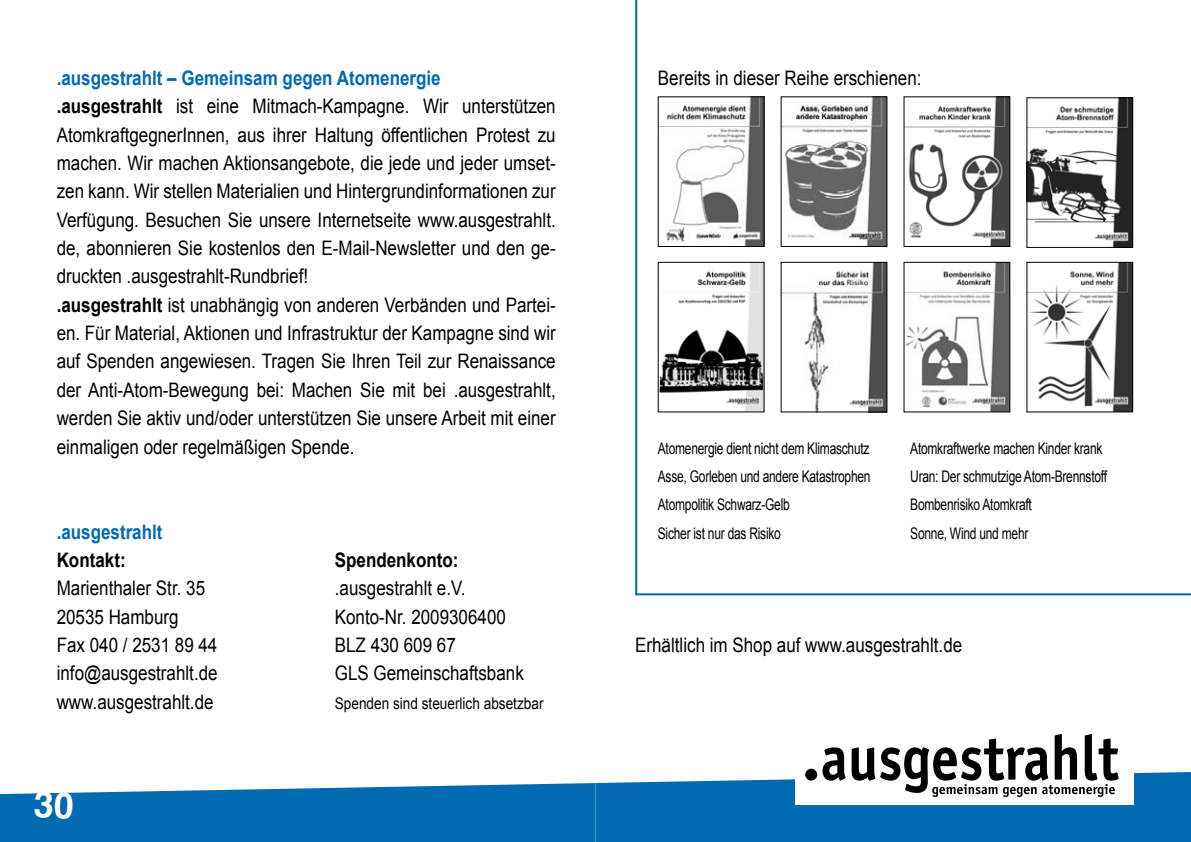
<style>
.page{position:relative;width:1191px;height:842px;background:#fff}
.page>*{position:absolute;margin:0;border:0;box-sizing:border-box;transform-origin:0 0}
.t1{font:20px/28.4px "Arial";color:#000;scale:.85 1}
.t2{font:700 20px "Arial";color:#000;scale:.85 1}
.t3{font:700 20px "Arial";color:#006ab2;scale:.85 1}
.t4{font:16px/28.4px "Arial";letter-spacing:-.02em;color:#000;scale:.75 1}
.t5{font:16px "Arial";color:#000;scale:.85 1}
.s1{font-weight:700;color:#006ab2}
.s2{font-weight:700}
</style>
<div class="page">
<svg style="left:595px;top:772px;width:596px;height:70px;background:#1274b7"></svg>
<svg style="left:635px;top:0;width:556px;height:595px"></svg>
<div style="left:795px;top:738px;width:338px;height:66px;background:#fff"></div>
<svg style="left:805px;top:734px;width:313px;height:63px"></svg>
<img style="left:660px;top:98px;width:102px;height:147px">
<div style="left:658px;top:96px;width:106px;height:151px;border:1px solid #000"></div>
<img style="left:782px;top:98px;width:103px;height:147px">
<div style="left:780px;top:96px;width:107px;height:151px;border:1px solid #000"></div>
<img style="left:905px;top:98px;width:103px;height:147px">
<div style="left:903px;top:96px;width:107px;height:151px;border:1px solid #000"></div>
<img style="left:905px;top:264px;width:103px;height:146px">
<div style="left:903px;top:262px;width:107px;height:150px;border:1px solid #000"></div>
<img style="left:1028px;top:99px;width:103px;height:147px">
<div style="left:1026px;top:97px;width:107px;height:151px;border:1px solid #000"></div>
<img style="left:660px;top:264px;width:102px;height:146px">
<img style="left:782px;top:264px;width:103px;height:146px">
<div style="left:780px;top:262px;width:107px;height:150px;border:1px solid #000"></div>
<img style="left:1028px;top:264px;width:103px;height:146px">
<div style="left:1026px;top:262px;width:107px;height:150px;border:1px solid #000"></div>
<svg style="left:0;top:783px;width:595px;height:59px;background:#1878b9"></svg>
<p class="t1" style="left:57px;top:64px;width:588px"><span class="s1">.ausgestrahlt – Gemeinsam gegen Atomenergie<br></span><span class="s2">.ausgestrahlt</span> ist eine Mitmach-Kampagne. Wir unterstützen AtomkraftgegnerInnen, aus ihrer Haltung öffentlichen Protest zu machen. Wir machen Aktionsangebote, die jede und jeder umset&shy;zen kann. Wir stellen Materialien und Hintergrundinformationen zur Verfügung. Besuchen Sie unsere Internetseite www.ausgestrahlt. de, abonnieren Sie kostenlos den E-Mail-Newsletter und den ge&shy;druckten .ausgestrahlt-Rundbrief!<br><span class="s2">.ausgestrahlt</span> ist unabhängig von anderen Verbänden und Partei&shy;en. Für Material, Aktionen und Infrastruktur der Kampagne sind wir auf Spenden angewiesen. Tragen Sie Ihren Teil zur Renaissance der Anti-Atom-Bewegung bei: Machen Sie mit bei .ausgestrahlt, werden Sie aktiv und/oder unterstützen Sie unsere Arbeit mit einer einmaligen oder regelmäßigen Spende.</p>
<p class="t3" style="left:57px;top:518px;width:126px">.ausgestrahlt</p>
<p class="t2" style="left:57px;top:547px;width:83px">Kontakt:</p>
<p class="t2" style="left:335px;top:547px;width:147px">Spendenkonto:</p>
<p class="t1" style="left:57px;top:574px;width:176px">Marienthaler Str. 35</p>
<p class="t1" style="left:335px;top:574px;width:155px">.ausgestrahlt e.V.</p>
<p class="t1" style="left:57px;top:603px;width:145px">20535 Hamburg</p>
<p class="t1" style="left:335px;top:603px;width:203px">Konto-Nr. 2009306400</p>
<p class="t1" style="left:57px;top:631px;width:191px">Fax 040 / 2531 89 44</p>
<p class="t1" style="left:335px;top:631px;width:144px">BLZ 430 609 67</p>
<p class="t1" style="left:57px;top:659px;width:191px">info@ausgestrahlt.de</p>
<p class="t1" style="left:335px;top:659px;width:224px">GLS Gemeinschaftsbank</p>
<p class="t1" style="left:57px;top:688px;width:186px">www.ausgestrahlt.de</p>
<p class="t5" style="left:335px;top:693px;width:247px">Spenden sind steuerlich absetzbar</p>
<p class="t1" style="left:658px;top:64px;width:312px">Bereits in dieser Reihe erschienen:</p>
<p class="t4" style="left:658px;top:434px;width:285px">Atomenergie dient nicht dem Klimaschutz Asse, Gorleben und andere Katastrophen Atompolitik Schwarz-Gelb<br>Sicher ist nur das Risiko</p>
<p class="t4" style="left:910px;top:434px;width:264px">Atomkraftwerke machen Kinder krank<br>Uran: Der schmutzige Atom-Brennstoff<br>Bombenrisiko Atomkraft<br>Sonne, Wind und mehr</p>
<p class="t1" style="left:635px;top:631px;width:386px">Erhältlich im Shop auf www.ausgestrahlt.de</p>
</div>
